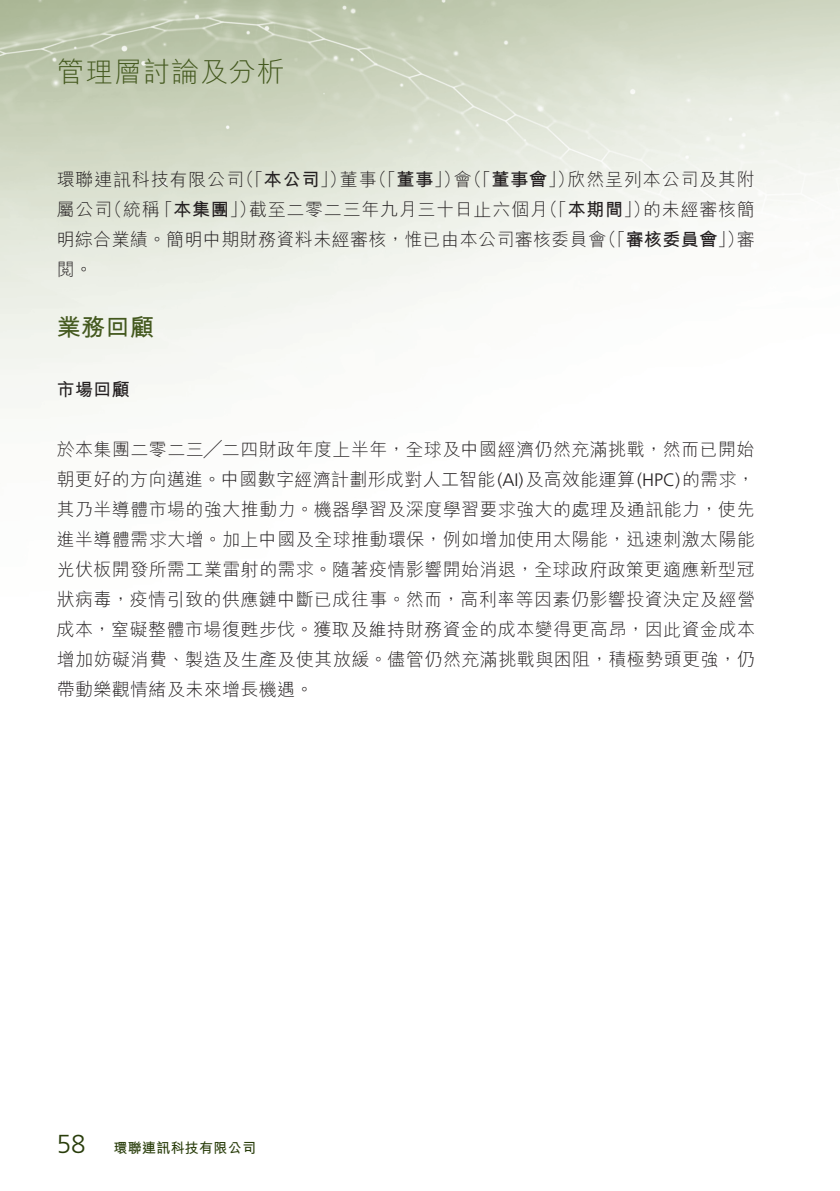
<style>
.page{position:relative;width:840px;height:1191px;background:#fff}
.page>*{position:absolute;margin:0;border:0;box-sizing:border-box;transform-origin:0 0}
.t1{font:300 28px "M Hei HK";letter-spacing:.02em;color:#44591f}
.t2{font:300 26px "Frutiger LT Std";color:#293d0b}
._01_H1{font:700 24px "M Hei HK";color:#44591f}
._00_txt{font:300 18px/30px "M Hei HK";letter-spacing:.025em;color:#231f20;text-align:justify}
._02_H2{font:700 18px "M Hei HK";color:#231f20}
.t3{font:700 14px "M Hei HK";letter-spacing:.02em;color:#293d0b}
.s1{font-weight:700}
.s2{font-family:"Frutiger LT Std"}
</style>
<div class="page">
<img style="left:0;top:0;width:839px;height:414px">
<p class="t1" style="left:57px;top:57px;width:229px">管理層討論及分析</p>
<p class="_00_txt" style="left:57px;top:164px;width:699px">環聯連訊科技有限公司（「<span class="s1">本公司</span>」）董事（「<span class="s1">董事</span>」）會（「<span class="s1">董事會</span>」）欣然呈列本公司及其附屬公司（統稱「<span class="s1">本集團</span>」）截至二零二三年九月三十日止六個月（「<span class="s1">本期間</span>」）的未經審核簡明綜合業績。簡明中期財務資料未經審核，惟已由本公司審核委員會（「<span class="s1">審核委員會</span>」）審閱。</p>
<p class="_01_H1" style="left:57px;top:310px;width:99px">業務回顧</p>
<p class="_02_H2" style="left:57px;top:376px;width:75px">市場回顧</p>
<p class="_00_txt" style="left:57px;top:434px;width:699px">於本集團二零二三╱二四財政年度上半年，全球及中國經濟仍然充滿挑戰，然而已開始朝更好的方向邁進。中國數字經濟計劃形成對人工智能<span class="s2">(AI)</span>及高效能運算<span class="s2">(HPC)</span>的需求，其乃半導體市場的強大推動力。機器學習及深度學習要求強大的處理及通訊能力，使先進半導體需求大增。加上中國及全球推動環保，例如增加使用太陽能，迅速刺激太陽能光伏板開發所需工業雷射的需求。隨著疫情影響開始消退，全球政府政策更適應新型冠狀病毒，疫情引致的供應鏈中斷已成往事。然而，高利率等因素仍影響投資決定及經營成本，窒礙整體市場復甦步伐。獲取及維持財務資金的成本變得更高昂，因此資金成本增加妨礙消費、製造及生產及使其放緩。儘管仍然充滿挑戰與困阻，積極勢頭更強，仍帶動樂觀情緒及未來增長機遇。</p>
<p class="t2" style="left:57px;top:1129px;width:30px">58</p>
<p class="t3" style="left:113px;top:1138px;width:144px">環聯連訊科技有限公司</p>
</div>
